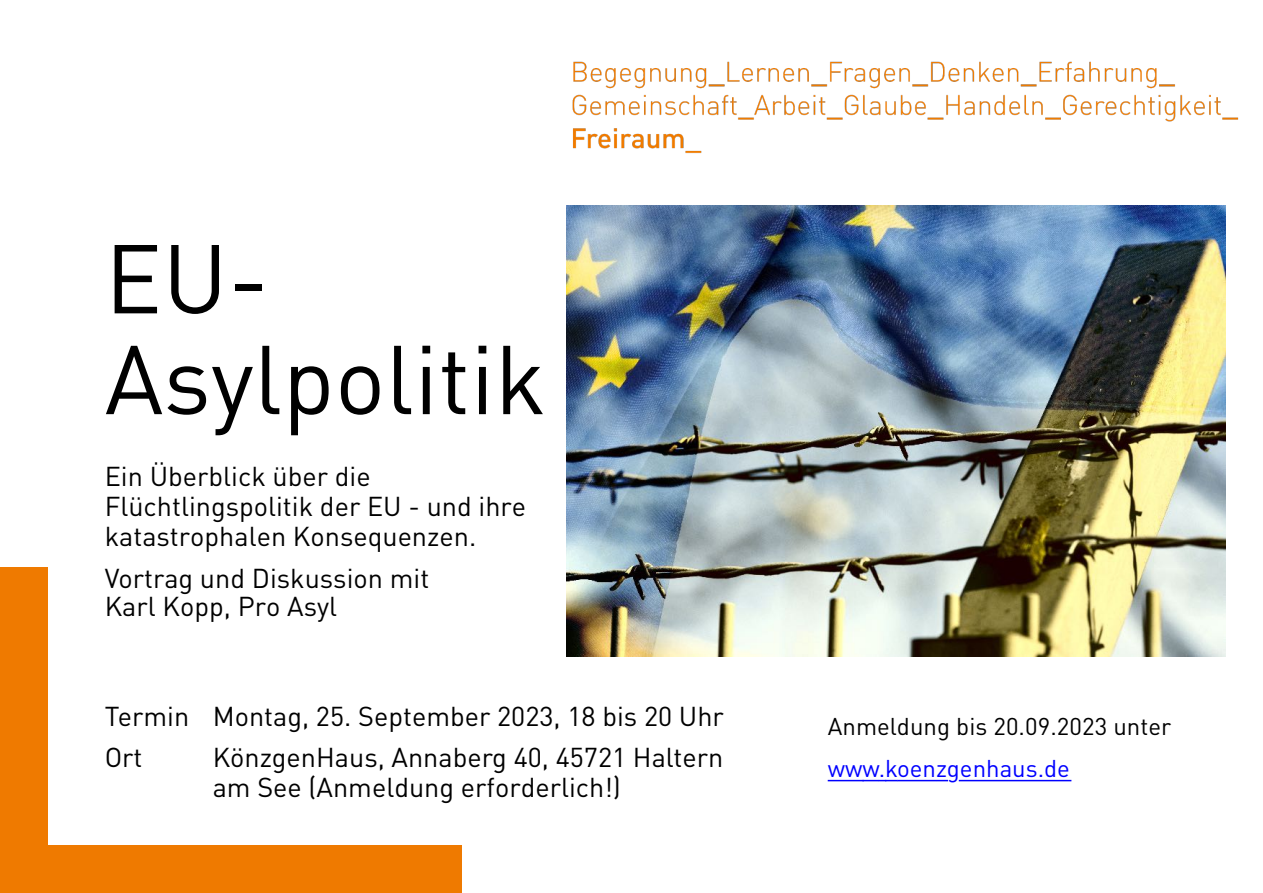
<style>
.page{position:relative;width:1263px;height:893px;background:#fff}
.page>*{position:absolute;margin:0;border:0;box-sizing:border-box;transform-origin:0 0}
.t1{font:96px/100.8px "DIN Pro";color:#000}
.t2{font:27px/30px "DIN Pro";color:#000}
.t3{font:24px "DIN Pro";letter-spacing:.005em;color:#000}
.t4{font:24px "DIN Pro";color:#00f}
</style>
<div class="page">
<img style="left:572px;top:61px;width:667px;height:92px">
<div style="left:0;top:568px;width:48px;height:325px;background:#ef7a00"></div>
<div style="left:0;top:845px;width:462px;height:48px;background:#ef7a00"></div>
<img style="left:566px;top:205px;width:660px;height:452px">
<hr style="left:828px;top:780px;width:36px;height:1px;background:#00f">
<svg style="left:864px;top:780px;width:33px;height:1px"></svg>
<hr style="left:897px;top:780px;width:39px;height:1px;background:#00f">
<svg style="left:936px;top:780px;width:12px;height:1px"></svg>
<hr style="left:959px;top:780px;width:112px;height:1px;background:#00f">
<h1 class="t1" style="left:105px;top:222px;width:443px">EU-<br>Asylpolitik</h1>
<p class="t2" style="left:105px;top:460px;width:423px">Ein Überblick über die<br>Flüchtlingspolitik der EU - und ihre katastrophalen Konsequenzen.</p>
<p class="t2" style="left:105px;top:566px;width:326px;line-height:28.3px">Vortrag und Diskussion mit<br>Karl Kopp, Pro Asyl</p>
<p class="t2" style="left:105px;top:698px;width:621px;line-height:41.4px">Termin Montag, 25. September 2023, 18 bis 20 Uhr<br>Ort</p>
<p class="t2" style="left:213px;top:746px;width:512px;line-height:29.4px">KönzgenHaus, Annaberg 40, 45721 Haltern am See (Anmeldung erforderlich!)</p>
<p class="t3" style="left:828px;top:711px;width:345px">Anmeldung bis 20.09.2023 unter</p>
<p class="t4" style="left:828px;top:753px;width:244px">www.koenzgenhaus.de</p>
</div>
